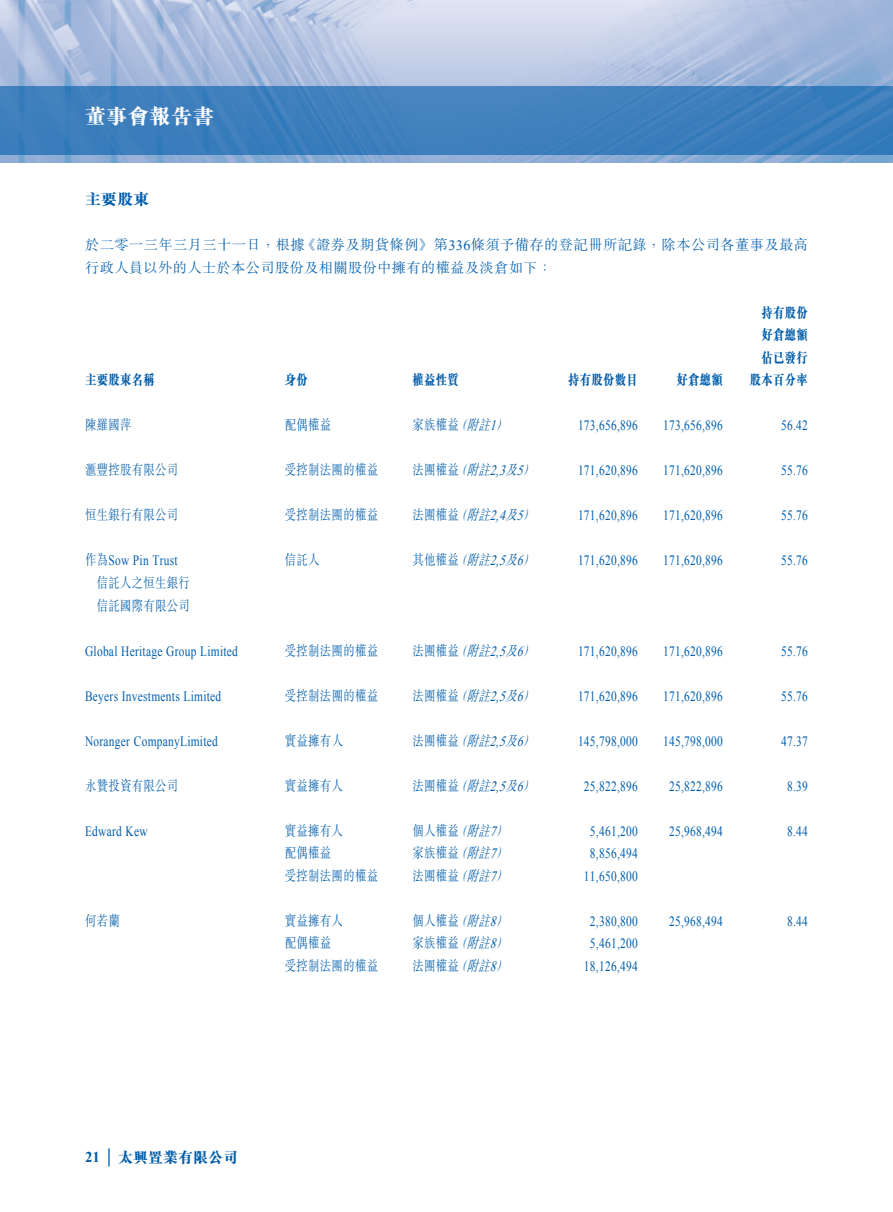
<style>
.page{position:relative;width:893px;height:1212px;background:#fff}
.page>*{position:absolute;margin:0;border:0;box-sizing:border-box;transform-origin:0 0}
.t1{font:800 21px "M Sung HK";letter-spacing:.025em;color:#fff}
.t2{font:800 15.75px "M Sung HK";color:#015dab}
.t3{font:800 15px "M Sung HK";color:#015dab}
.t4{font:14.25px "Times New Roman";letter-spacing:.025em;color:#015dab;scale:.8 1}
.t5{font:300 14.25px/22.5px "M Sung HK";letter-spacing:.025em;color:#015dab;scale:.8 1}
.t6{font:italic 300 14.25px "M Sung HK";color:#015dab;scale:.8 1}
.t7{font:300 14.25px/22.5px "M Sung HK";letter-spacing:.025em;color:#015dab}
.t8{font:800 14.25px/22.5px "M Sung HK";letter-spacing:.025em;color:#015dab;text-align:right;scale:.8 1}
.s1{font-family:"Times New Roman";font-weight:400}
.s2{font-style:italic}
.s3{font-family:"Times New Roman";font-weight:400;font-style:italic}
.s4{font-style:normal}
.s5{font-family:"M Sung HK";font-weight:300}
.s6{font-family:"Times New Roman";font-weight:700}
</style>
<div class="page">
<img style="left:0;top:0;width:893px;height:162px">
<div style="left:0;top:87px;width:893px;height:68px;background:#3e7fbd"></div>
<hr style="left:892px;top:87px;width:1px;height:68px;background:#015dab">
<h1 class="t1" style="left:85px;top:101px;width:130px">董事會報告書</h1>
<p class="t2" style="left:85px;top:189px;width:66px">主要股東</p>
<p class="t7" style="left:85px;top:233px;width:724px">於二零一三年三月三十一日，根據《證券及期貨條例》第<span class="s1">336</span>條須予備存的登記冊所記錄，除本公司各董事及最高行政人員以外的人士於本公司股份及相關股份中擁有的權益及淡倉如下：</p>
<p class="t8" style="left:85px;top:368px;width:89px">主要股東名稱</p>
<p class="t8" style="left:285px;top:368px;width:30px">身份</p>
<p class="t8" style="left:412px;top:368px;width:60px">權益性質</p>
<p class="t8" style="left:568px;top:368px;width:89px">持有股份數目</p>
<p class="t8" style="left:676px;top:368px;width:60px">好倉總額</p>
<p class="t8" style="left:750px;top:301px;width:74px">持有股份好倉總額佔已發行股本百分率</p>
<p class="t5" style="left:85px;top:413px;width:60px">陳羅國萍</p>
<p class="t5" style="left:285px;top:413px;width:60px">配偶權益</p>
<p class="t5" style="left:412px;top:413px;width:126px">家族權益<span class="s2">（附註</span><span class="s3">1</span><span class="s2">）</span></p>
<p class="t4" style="left:578px;top:416px;width:76px">173,656,896</p>
<p class="t4" style="left:663px;top:416px;width:76px">173,656,896</p>
<p class="t4" style="left:781px;top:416px;width:35px">56.42</p>
<p class="t5" style="left:85px;top:458px;width:118px">滙豐控股有限公司</p>
<p class="t5" style="left:285px;top:458px;width:118px">受控制法團的權益</p>
<p class="t6" style="left:412px;top:460px;width:160px"><span class="s4">法團權益</span>（附註<span class="s1">2,3</span>及<span class="s1">5</span>）</p>
<p class="t4" style="left:578px;top:461px;width:76px">171,620,896</p>
<p class="t4" style="left:663px;top:461px;width:76px">171,620,896</p>
<p class="t4" style="left:781px;top:461px;width:35px">55.76</p>
<p class="t5" style="left:85px;top:503px;width:118px">恒生銀行有限公司</p>
<p class="t5" style="left:285px;top:503px;width:118px">受控制法團的權益</p>
<p class="t6" style="left:412px;top:505px;width:160px"><span class="s4">法團權益</span>（附註<span class="s1">2,4</span>及<span class="s1">5</span>）</p>
<p class="t4" style="left:578px;top:506px;width:76px">171,620,896</p>
<p class="t4" style="left:663px;top:506px;width:76px">171,620,896</p>
<p class="t4" style="left:781px;top:506px;width:35px">55.76</p>
<p class="t4" style="left:85px;top:551px;width:117px"><span class="s5">作為</span>Sow Pin Trust</p>
<p class="t5" style="left:97px;top:571px;width:118px">信託人之恒生銀行信託國際有限公司</p>
<p class="t5" style="left:285px;top:548px;width:45px">信託人</p>
<p class="t6" style="left:412px;top:550px;width:160px"><span class="s4">其他權益</span>（附註<span class="s1">2,5</span>及<span class="s1">6</span>）</p>
<p class="t4" style="left:578px;top:551px;width:76px">171,620,896</p>
<p class="t4" style="left:663px;top:551px;width:76px">171,620,896</p>
<p class="t4" style="left:781px;top:551px;width:35px">55.76</p>
<p class="t4" style="left:85px;top:641px;width:193px">Global Heritage Group Limited</p>
<p class="t5" style="left:285px;top:638px;width:118px">受控制法團的權益</p>
<p class="t6" style="left:412px;top:640px;width:160px"><span class="s4">法團權益</span>（附註<span class="s1">2,5</span>及<span class="s1">6</span>）</p>
<p class="t4" style="left:578px;top:641px;width:76px">171,620,896</p>
<p class="t4" style="left:663px;top:641px;width:76px">171,620,896</p>
<p class="t4" style="left:781px;top:641px;width:35px">55.76</p>
<p class="t4" style="left:85px;top:686px;width:172px">Beyers Investments Limited</p>
<p class="t5" style="left:285px;top:683px;width:118px">受控制法團的權益</p>
<p class="t6" style="left:412px;top:685px;width:160px"><span class="s4">法團權益</span>（附註<span class="s1">2,5</span>及<span class="s1">6</span>）</p>
<p class="t4" style="left:578px;top:686px;width:76px">171,620,896</p>
<p class="t4" style="left:663px;top:686px;width:76px">171,620,896</p>
<p class="t4" style="left:781px;top:686px;width:35px">55.76</p>
<p class="t4" style="left:85px;top:731px;width:168px">Noranger CompanyLimited</p>
<p class="t5" style="left:285px;top:728px;width:74px">實益擁有人</p>
<p class="t6" style="left:412px;top:730px;width:160px"><span class="s4">法團權益</span>（附註<span class="s1">2,5</span>及<span class="s1">6</span>）</p>
<p class="t4" style="left:578px;top:731px;width:76px">145,798,000</p>
<p class="t4" style="left:663px;top:731px;width:76px">145,798,000</p>
<p class="t4" style="left:781px;top:731px;width:35px">47.37</p>
<p class="t5" style="left:85px;top:773px;width:118px">永贊投資有限公司</p>
<p class="t5" style="left:285px;top:773px;width:74px">實益擁有人</p>
<p class="t6" style="left:412px;top:775px;width:160px"><span class="s4">法團權益</span>（附註<span class="s1">2,5</span>及<span class="s1">6</span>）</p>
<p class="t4" style="left:584px;top:776px;width:69px">25,822,896</p>
<p class="t4" style="left:669px;top:776px;width:69px">25,822,896</p>
<p class="t4" style="left:787px;top:776px;width:28px">8.39</p>
<p class="t4" style="left:85px;top:821px;width:80px">Edward Kew</p>
<p class="t5" style="left:285px;top:818px;width:74px">實益擁有人</p>
<p class="t5" style="left:412px;top:818px;width:126px">個人權益<span class="s2">（附註</span><span class="s3">7</span><span class="s2">）</span></p>
<p class="t4" style="left:590px;top:821px;width:61px">5,461,200</p>
<p class="t4" style="left:669px;top:821px;width:69px">25,968,494</p>
<p class="t4" style="left:787px;top:821px;width:28px">8.44</p>
<p class="t5" style="left:285px;top:841px;width:60px">配偶權益</p>
<p class="t5" style="left:412px;top:841px;width:126px">家族權益<span class="s2">（附註</span><span class="s3">7</span><span class="s2">）</span></p>
<p class="t4" style="left:590px;top:844px;width:61px">8,856,494</p>
<p class="t5" style="left:285px;top:863px;width:118px">受控制法團的權益</p>
<p class="t5" style="left:412px;top:863px;width:126px">法團權益<span class="s2">（附註</span><span class="s3">7</span><span class="s2">）</span></p>
<p class="t4" style="left:584px;top:866px;width:69px">11,650,800</p>
<p class="t5" style="left:85px;top:908px;width:45px">何若蘭</p>
<p class="t5" style="left:285px;top:908px;width:74px">實益擁有人</p>
<p class="t5" style="left:412px;top:908px;width:126px">個人權益<span class="s2">（附註</span><span class="s3">8</span><span class="s2">）</span></p>
<p class="t4" style="left:590px;top:911px;width:61px">2,380,800</p>
<p class="t4" style="left:669px;top:911px;width:69px">25,968,494</p>
<p class="t4" style="left:787px;top:911px;width:28px">8.44</p>
<p class="t5" style="left:285px;top:931px;width:60px">配偶權益</p>
<p class="t5" style="left:412px;top:931px;width:126px">家族權益<span class="s2">（附註</span><span class="s3">8</span><span class="s2">）</span></p>
<p class="t4" style="left:590px;top:934px;width:61px">5,461,200</p>
<p class="t5" style="left:285px;top:953px;width:118px">受控制法團的權益</p>
<p class="t5" style="left:412px;top:953px;width:126px">法團權益<span class="s2">（附註</span><span class="s3">8</span><span class="s2">）</span></p>
<p class="t4" style="left:584px;top:956px;width:69px">18,126,494</p>
<p class="t3" style="left:85px;top:1147px;width:155px"><span class="s6">21 │</span> 太興置業有限公司</p>
</div>
